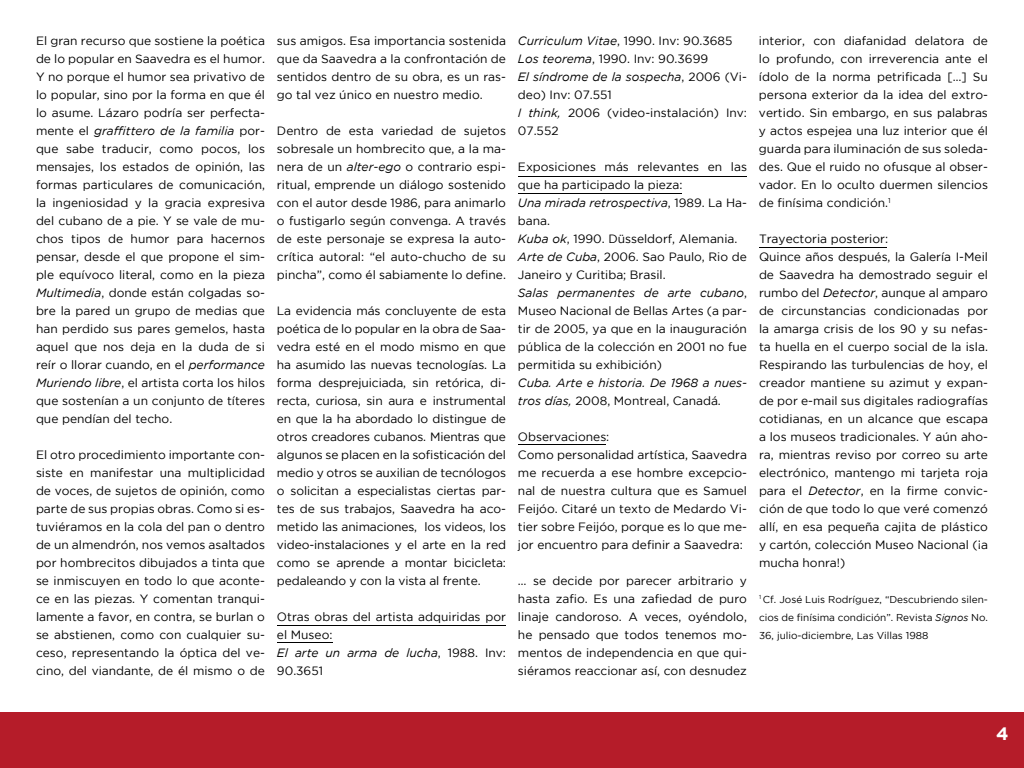
<style>
.page{position:relative;width:1024px;height:768px;background:#fff}
.page>*{position:absolute;margin:0;border:0;box-sizing:border-box;transform-origin:0 0}
.t1{font:700 18px "Gotham";color:#fff}
.t2{font:12px/18px "Gotham";color:#000;text-align:justify}
.t3{font:italic 12px/18px "Gotham";color:#000}
.t4{font:10px/18px "Gotham";color:#000;text-align:justify}
.s1{font-style:italic}
.s2{font-style:normal}
</style>
<div class="page">
<div style="left:0;top:712px;width:1024px;height:56px;background:#b51c29"></div>
<hr style="left:277px;top:625px;width:229px;height:1px;background:#000">
<hr style="left:518px;top:176px;width:229px;height:1px;background:#000">
<hr style="left:277px;top:642px;width:56px;height:1px;background:#000">
<hr style="left:518px;top:193px;width:164px;height:1px;background:#000">
<hr style="left:759px;top:247px;width:128px;height:1px;background:#000">
<hr style="left:518px;top:444px;width:88px;height:1px;background:#000">
<p class="t2" style="left:36px;top:31px;width:231px">El gran recurso que sostiene la poética de lo popular en Saavedra es el humor.<br>Y no porque el humor sea privativo de lo popular, sino por la forma en que él lo asume. Lázaro podría ser perfecta&shy;mente el <span class="s1">graffittero de la familia</span> por&shy;que sabe traducir, como pocos, los mensajes, los estados de opinión, las formas particulares de comunicación, la ingeniosidad y la gracia expresiva del cubano de a pie. Y se vale de mu&shy;chos tipos de humor para hacernos pensar, desde el que propone el sim&shy;ple equívoco literal, como en la pieza <span class="s1">Multimedia</span>, donde están colgadas so&shy;bre la pared un grupo de medias que han perdido sus pares gemelos, hasta aquel que nos deja en la duda de si reír o llorar cuando, en el <span class="s1">performance Muriendo libre</span>, el artista corta los hilos que sostenían a un conjunto de títeres que pendían del techo.</p>
<p class="t2" style="left:36px;top:445px;width:231px">El otro procedimiento importante con&shy;siste en manifestar una multiplicidad de voces, de sujetos de opinión, como parte de sus propias obras. Como si es&shy;tuviéramos en la cola del pan o dentro de un almendrón, nos vemos asaltados por hombrecitos dibujados a tinta que se inmiscuyen en todo lo que aconte&shy;ce en las piezas. Y comentan tranqui&shy;lamente a favor, en contra, se burlan o se abstienen, como con cualquier su&shy;ceso, representando la óptica del ve&shy;cino, del viandante, de él mismo o de</p>
<p class="t2" style="left:277px;top:31px;width:231px">sus amigos. Esa importancia sostenida que da Saavedra a la confrontación de sentidos dentro de su obra, es un ras&shy;go tal vez único en nuestro medio.</p>
<p class="t2" style="left:277px;top:121px;width:231px">Dentro de esta variedad de sujetos sobresale un hombrecito que, a la ma&shy;nera de un <span class="s1">alter-ego</span> o contrario espi&shy;ritual, emprende un diálogo sostenido con el autor desde 1986, para animarlo o fustigarlo según convenga. A través de este personaje se expresa la auto&shy;crítica autoral: “el auto-chucho de su pincha”, como él sabiamente lo define.</p>
<p class="t2" style="left:277px;top:301px;width:231px">La evidencia más concluyente de esta poética de lo popular en la obra de Saa&shy;vedra esté en el modo mismo en que ha asumido las nuevas tecnologías. La forma desprejuiciada, sin retórica, di&shy;recta, curiosa, sin aura e instrumental en que la ha abordado lo distingue de otros creadores cubanos. Mientras que algunos se placen en la sofisticación del medio y otros se auxilian de tecnólogos o solicitan a especialistas ciertas par&shy;tes de sus trabajos, Saavedra ha aco&shy;metido las animaciones, los videos, los video-instalaciones y el arte en la red como se aprende a montar bicicleta: pedaleando y con la vista al frente.</p>
<p class="t2" style="left:277px;top:607px;width:231px;text-align:left">Otras obras del artista adquiridas por el Museo:<br><span class="s1">El arte un arma de lucha</span>, 1988. Inv:<br>90.3651</p>
<p class="t2" style="left:518px;top:31px;width:231px;text-align:left"><span class="s1">Curriculum Vitae</span>, 1990. Inv: 90.3685<br><span class="s1">Los teorema</span>, 1990. Inv: 90.3699<br><span class="s1">El síndrome de la sospecha</span>, 2006 (Vi&shy;deo) Inv: 07.551<br><span class="s1">I think,</span> 2006 (video-instalación) Inv:<br>07.552</p>
<p class="t2" style="left:518px;top:157px;width:231px;text-align:left">Exposiciones más relevantes en las que ha participado la pieza:<br><span class="s1">Una mirada retrospectiva</span>, 1989. La Ha&shy;bana.<br><span class="s1">Kuba ok</span>, 1990. Düsseldorf, Alemania.<br><span class="s1">Arte de Cuba</span>, 2006. Sao Paulo, Rio de<br>Janeiro y Curitiba; Brasil.<br><span class="s1">Salas permanentes de arte cubano</span>,<br>Museo Nacional de Bellas Artes (a par&shy;tir de 2005, ya que en la inauguración pública de la colección en 2001 no fue permitida su exhibición)</p>
<p class="t3" style="left:518px;top:374px;width:231px">Cuba. Arte e historia. De 1968 a nues&shy;tros días, <span class="s2">2008, Montreal, Canadá.</span></p>
<p class="t2" style="left:518px;top:427px;width:231px;text-align:left">Observaciones:<br>Como personalidad artística, Saavedra me recuerda a ese hombre excepcio&shy;nal de nuestra cultura que es Samuel Feijóo. Citaré un texto de Medardo Vi&shy;tier sobre Feijóo, porque es lo que me&shy;jor encuentro para definir a Saavedra:</p>
<p class="t2" style="left:518px;top:571px;width:231px">… se decide por parecer arbitrario y hasta zafio. Es una zafiedad de puro linaje candoroso. A veces, oyéndolo, he pensado que todos tenemos mo&shy;mentos de independencia en que qui&shy;siéramos reaccionar así, con desnudez</p>
<p class="t2" style="left:759px;top:31px;width:231px">interior, con diafanidad delatora de lo profundo, con irreverencia ante el ídolo de la norma petrificada […] Su persona exterior da la idea del extro&shy;vertido. Sin embargo, en sus palabras y actos espejea una luz interior que él guarda para iluminación de sus soleda&shy;des. Que el ruido no ofusque al obser&shy;vador. En lo oculto duermen silencios de finísima condición.<sup>1</sup></p>
<p class="t2" style="left:759px;top:229px;width:231px;text-align:left">Trayectoria posterior:<br>Quince años después, la Galería I-Meil de Saavedra ha demostrado seguir el rumbo del <span class="s1">Detector</span>, aunque al amparo de circunstancias condicionadas por la amarga crisis de los 90 y su nefas&shy;ta huella en el cuerpo social de la isla.<br>Respirando las turbulencias de hoy, el creador mantiene su azimut y expan&shy;de por e-mail sus digitales radiografías cotidianas, en un alcance que escapa a los museos tradicionales. Y aún aho&shy;ra, mientras reviso por correo su arte electrónico, mantengo mi tarjeta roja para el <span class="s1">Detector</span>, en la firme convic&shy;ción de que todo lo que veré comenzó allí, en esa pequeña cajita de plástico y cartón, colección Museo Nacional (¡a mucha honra!)</p>
<p class="t4" style="left:759px;top:590px;width:231px"><sup>1</sup> Cf. José Luis Rodríguez, “Descubriendo silen&shy;cios de finísima condición”. Revista <span class="s1">Signos</span> No.<br>36, julio-diciembre, Las Villas 1988</p>
<h1 class="t1" style="left:996px;top:723px;width:14px">4</h1>
</div>
